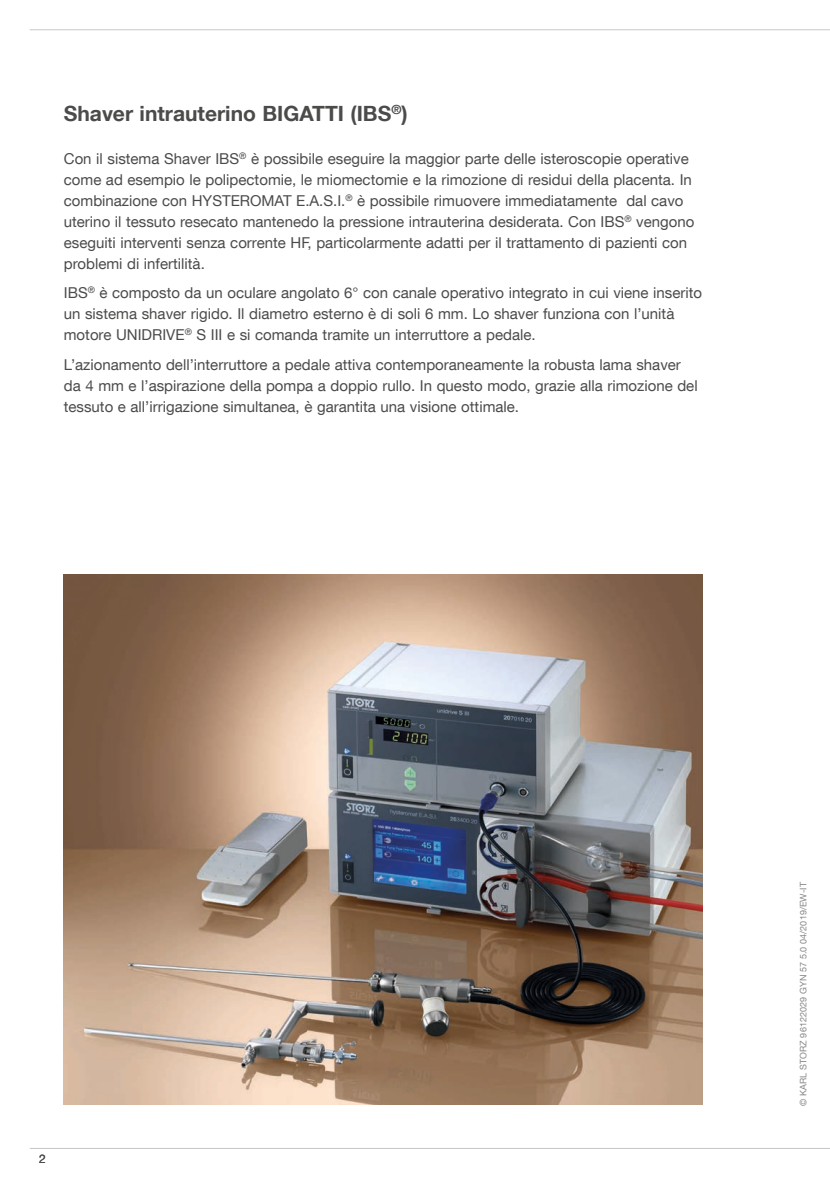
<style>
.page{position:relative;width:830px;height:1191px;background:#fff}
.page>*{position:absolute;margin:0;border:0;box-sizing:border-box;transform-origin:0 0}
.t1{font:700 21px "KS Helvetica Neue";color:#4b4b4a}
.t2{font:15px/21px "KS Helvetica Neue";color:#4b4b4a}
.t3{font:12px "KS Helvetica Neue";color:#4b4b4a}
.t4{font:9px "KS Helvetica Neue";letter-spacing:.01em;color:#878787}
</style>
<div class="page">
<hr style="left:30px;top:29px;width:799px;height:1px;background:#c7c7c6">
<hr style="left:30px;top:1148px;width:799px;height:1px;background:#c7c7c6">
<img style="left:64px;top:574px;width:638px;height:530px">
<h1 class="t1" style="left:64px;top:101px;width:345px">Shaver intrauterino BIGATTI (IBS<sup>®</sup>)</h1>
<p class="t2" style="left:64px;top:147px;width:631px">Con il sistema Shaver IBS<sup>®</sup> è possibile eseguire la maggior parte delle isteroscopie operative come ad esempio le polipectomie, le miomectomie e la rimozione di residui della placenta. In combinazione con HYSTEROMAT E.A.S.I.<sup>®</sup> è possibile rimuovere immediatamente dal cavo uterino il tessuto resecato mantenedo la pressione intrauterina desiderata. Con IBS<sup>®</sup> vengono eseguiti interventi senza corrente HF, particolarmente adatti per il trattamento di pazienti con problemi di infertilità.</p>
<p class="t2" style="left:64px;top:282px;width:639px">IBS<sup>®</sup> è composto da un oculare angolato 6° con canale operativo integrato in cui viene inserito un sistema shaver rigido. Il diametro esterno è di soli 6 mm. Lo shaver funziona con l’unità motore UNIDRIVE<sup>®</sup> S III e si comanda tramite un interruttore a pedale.</p>
<p class="t2" style="left:64px;top:353px;width:635px">L’azionamento dell’interruttore a pedale attiva contemporaneamente la robusta lama shaver da 4 mm e l’aspirazione della pompa a doppio rullo. In questo modo, grazie alla rimozione del tessuto e all’irrigazione simultanea, è garantita una visione ottimale.</p>
<p class="t3" style="left:39px;top:1151px;width:8px">2</p>
<p class="t4" style="left:797px;top:1106px;width:225px;rotate:-90deg">© KARL STORZ 96122029 GYN 57 5.0 04/2019/EW-IT</p>
</div>
